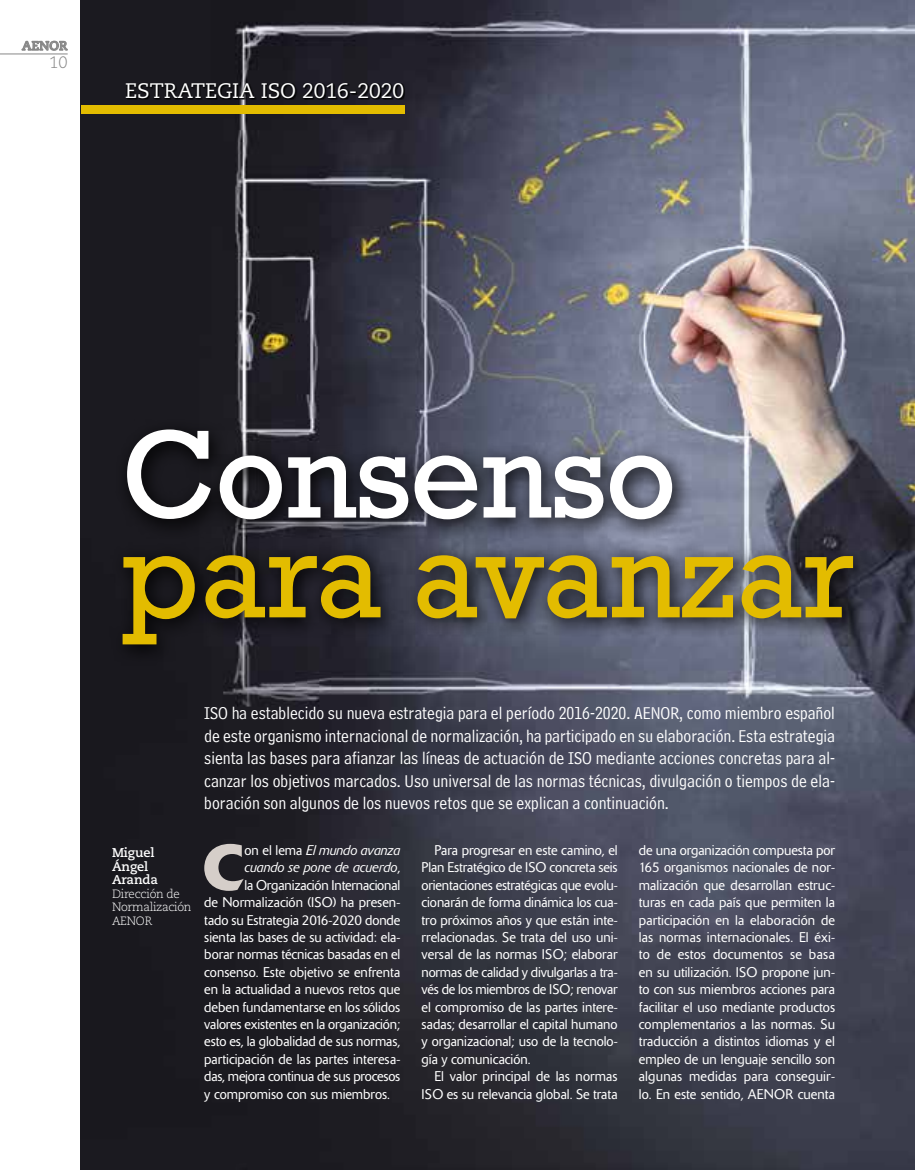
<style>
.page{position:relative;width:915px;height:1170px;background:#fff}
.page>*{position:absolute;margin:0;border:0;box-sizing:border-box;transform-origin:0 0}
.t1{font:127.65px "Rockwell Std";color:#e3bc00}
.t2{font:127.65px "Rockwell Std";letter-spacing:-.015em;color:#fff}
.t3{font:700 63.3px "Delta";color:#d5cec9}
.t4{font:21px "Caecilia LT Std";color:#fff}
.t5{font:18px/22.5px "Bell Centennial Std Address";color:#fff;text-align:justify}
.t6{font:300 16.5px "Caecilia LT Std";color:#878787}
.t7{font:300 13.95px/17.4px "Delta";color:#fff;text-align:justify}
.t8{font:italic 300 13.95px "Delta";color:#fff}
.t9{font:700 12.75px/13.5px "Caecilia LT Std";letter-spacing:-.01em;color:#fff}
.t10{font:700 12.75px "Caecilia LT Std";color:#878787}
.t11{font:300 12px/13.5px "Caecilia LT Std";letter-spacing:-.03em;color:#fff}
.s1{font-style:normal}
</style>
<div class="page">
<svg style="left:22px;top:41px;width:46px;height:10px"></svg>
<hr style="left:0;top:54px;width:68px;height:1px;background:#878787">
<img style="left:81px;top:0;width:833px;height:1169px">
<svg style="left:127px;top:84px;width:277px;height:15px"></svg>
<svg style="left:126px;top:83px;width:277px;height:15px;background:#111014"></svg>
<div style="left:81px;top:105px;width:323px;height:8px;background:#e3bc00"></div>
<div style="left:114px;top:416px;width:579px;height:123px;background:#000;opacity:.95"></div>
<div style="left:109px;top:542px;width:764px;height:123px;background:#000;opacity:.95"></div>
<p class="t10" style="left:22px;top:38px;width:47px">AENOR</p>
<p class="t6" style="left:49px;top:53px;width:20px">10</p>
<h3 class="t4" style="left:125px;top:78px;width:280px">ESTRATEGIA ISO 2016-2020</h3>
<h1 class="t2" style="left:122px;top:400px;width:556px">Consenso</h1>
<h1 class="t1" style="left:122px;top:500px;width:734px">para avanzar</h1>
<p class="t9" style="left:112px;top:846px;width:47px">Miguel<br>Ángel<br>Aranda</p>
<p class="t11" style="left:112px;top:887px;width:81px">Dirección de<br>Normalización<br>AENOR</p>
<p class="t5" style="left:204px;top:702px;width:632px">ISO ha establecido su nueva estrategia para el período 2016-2020. AENOR, como miembro español de este organismo internacional de normalización, ha participado en su elaboración. Esta estrategia sienta las bases para afianzar las líneas de actuación de ISO mediante acciones concretas para al&shy;canzar los objetivos marcados. Uso universal de las normas técnicas, divulgación o tiempos de ela&shy;boración son algunos de los nuevos retos que se explican a continuación.</p>
<h2 class="t3" style="left:203px;top:828px;width:42px">C</h2>
<p class="t8" style="left:244px;top:842px;width:157px"><span class="s1">on el lema</span> El mundo avanza</p>
<p class="t8" style="left:244px;top:859px;width:157px">cuando se pone de acuerdo<span class="s1">,</span></p>
<p class="t7" style="left:244px;top:876px;width:157px">la Organización Internacional</p>
<p class="t7" style="left:204px;top:893px;width:197px">de Normalización (ISO) ha presen-</p>
<p class="t7" style="left:204px;top:911px;width:197px">tado su Estrategia 2016-2020 donde</p>
<p class="t7" style="left:204px;top:928px;width:197px">sienta las bases de su actividad: ela-</p>
<p class="t7" style="left:204px;top:945px;width:197px">borar normas técnicas basadas en el</p>
<p class="t7" style="left:204px;top:963px;width:197px">consenso. Este objetivo se enfrenta</p>
<p class="t7" style="left:204px;top:980px;width:197px">en la actualidad a nuevos retos que</p>
<p class="t7" style="left:204px;top:998px;width:197px">deben fundamentarse en los sólidos</p>
<p class="t7" style="left:204px;top:1015px;width:197px">valores existentes en la organización;</p>
<p class="t7" style="left:204px;top:1032px;width:197px">esto es, la globalidad de sus normas,</p>
<p class="t7" style="left:204px;top:1050px;width:197px">participación de las partes interesa-</p>
<p class="t7" style="left:204px;top:1067px;width:197px">das, mejora continua de sus procesos</p>
<p class="t7" style="left:204px;top:1085px;width:187px">y compromiso con sus miembros.</p>
<p class="t7" style="left:421px;top:841px;width:197px;text-indent:13px">Para progresar en este camino, el Plan Estratégico de ISO concreta seis orientaciones estratégicas que evolu&shy;cionarán de forma dinámica los cua&shy;tro próximos años y que están inte&shy;rrelacionadas. Se trata del uso uni&shy;versal de las normas ISO; elaborar normas de calidad y divulgarlas a tra&shy;vés de los miembros de ISO; renovar el compromiso de las partes intere&shy;sadas; desarrollar el capital humano y organizacional; uso de la tecnolo&shy;gía y comunicación.</p>
<p class="t7" style="left:421px;top:1067px;width:197px;text-align:right">El valor principal de las normas<br>ISO es su relevancia global. Se trata</p>
<p class="t7" style="left:638px;top:841px;width:198px">de una organización compuesta por 165 organismos nacionales de nor&shy;malización que desarrollan estruc&shy;turas en cada país que permiten la participación en la elaboración de las normas internacionales. El éxi&shy;to de estos documentos se basa en su utilización. ISO propone jun&shy;to con sus miembros acciones para facilitar el uso mediante productos complementarios a las normas. Su traducción a distintos idiomas y el empleo de un lenguaje sencillo son algunas medidas para conseguir&shy;lo. En este sentido, AENOR cuenta</p>
</div>
